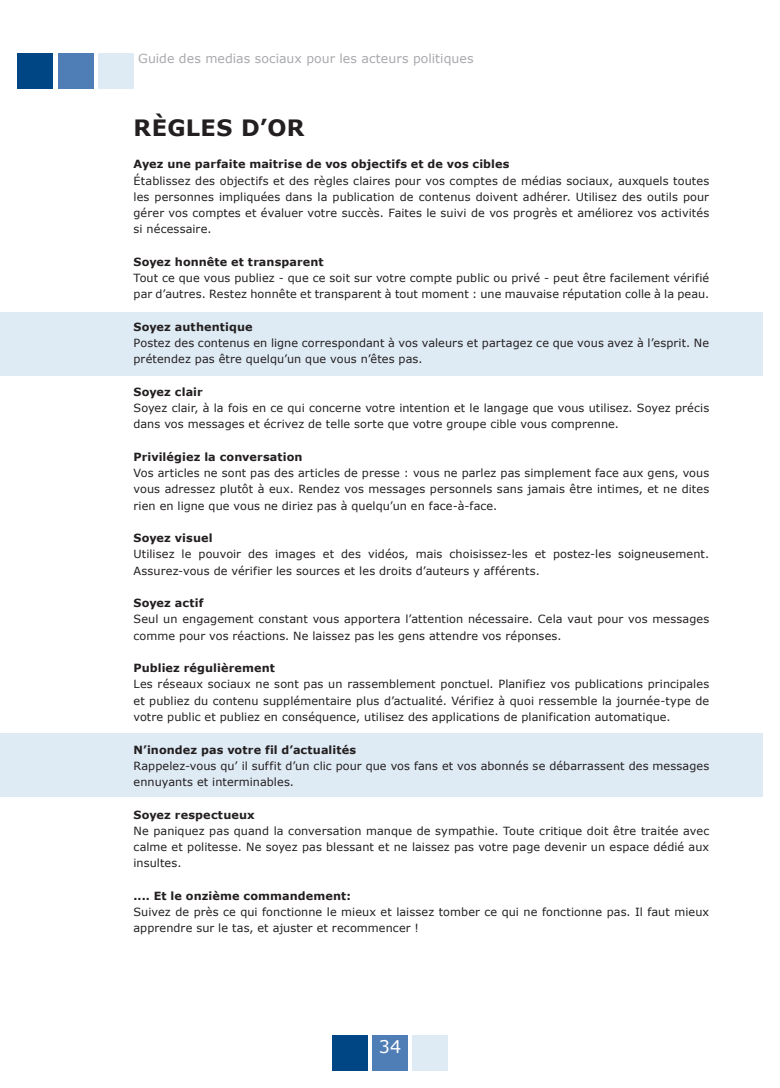
<style>
.page{position:relative;width:780px;height:1088px;background:#fff}
.page>*{position:absolute;margin:0;border:0;box-sizing:border-box;transform-origin:0 0}
.t1{font:700 22.5px "Verdana";letter-spacing:.015em;color:#231f20}
.t2{font:17.5px "Verdana";color:#fff}
.t3{font:12.5px "Verdana";color:#a8a9ad}
.t4{font:11.25px/16.2px "Verdana";letter-spacing:.01em;color:#231f20}
.t5{font:700 11.25px "Verdana";letter-spacing:.01em;color:#231f20}
</style>
<div class="page">
<div style="left:18px;top:53px;width:35px;height:36px;background:#004685"></div>
<div style="left:332px;top:1035px;width:35px;height:35px;background:#004685"></div>
<div style="left:58px;top:53px;width:35px;height:36px;background:#4f7eb6"></div>
<div style="left:372px;top:1035px;width:35px;height:35px;background:#4f7eb6"></div>
<div style="left:98px;top:53px;width:35px;height:36px;background:#deeaf4"></div>
<div style="left:412px;top:1035px;width:36px;height:35px;background:#deeaf4"></div>
<div style="left:0;top:312px;width:762px;height:64px;background:#deeaf4"></div>
<div style="left:0;top:733px;width:762px;height:64px;background:#deeaf4"></div>
<p class="t3" style="left:138px;top:50px;width:337px">Guide des medias sociaux pour les acteurs politiques</p>
<h1 class="t1" style="left:133px;top:113px;width:172px">RÈGLES D’OR</h1>
<p class="t5" style="left:133px;top:157px;width:377px">Ayez une parfaite maitrise de vos objectifs et de vos cibles</p>
<p class="t4" style="left:133px;top:172px;width:577px;text-align:justify">Établissez des objectifs et des règles claires pour vos comptes de médias sociaux, auxquels toutes les personnes impliquées dans la publication de contenus doivent adhérer. Utilisez des outils pour gérer vos comptes et évaluer votre succès. Faites le suivi de vos progrès et améliorez vos activités si nécessaire.</p>
<p class="t5" style="left:133px;top:255px;width:192px">Soyez honnête et transparent</p>
<p class="t4" style="left:133px;top:270px;width:577px">Tout ce que vous publiez - que ce soit sur votre compte public ou privé - peut être facilement vérifié par d’autres. Restez honnête et transparent à tout moment : une mauvaise réputation colle à la peau.</p>
<p class="t5" style="left:133px;top:320px;width:121px">Soyez authentique</p>
<p class="t4" style="left:133px;top:335px;width:577px">Postez des contenus en ligne correspondant à vos valeurs et partagez ce que vous avez à l’esprit. Ne prétendez pas être quelqu’un que vous n’êtes pas.</p>
<p class="t5" style="left:133px;top:385px;width:71px">Soyez clair</p>
<p class="t4" style="left:133px;top:400px;width:577px">Soyez clair, à la fois en ce qui concerne votre intention et le langage que vous utilisez. Soyez précis dans vos messages et écrivez de telle sorte que votre groupe cible vous comprenne.</p>
<p class="t5" style="left:133px;top:450px;width:170px">Privilégiez la conversation</p>
<p class="t4" style="left:133px;top:465px;width:577px;text-align:justify">Vos articles ne sont pas des articles de presse : vous ne parlez pas simplement face aux gens, vous vous adressez plutôt à eux. Rendez vos messages personnels sans jamais être intimes, et ne dites rien en ligne que vous ne diriez pas à quelqu’un en face-à-face.</p>
<p class="t5" style="left:133px;top:531px;width:81px">Soyez visuel</p>
<p class="t4" style="left:133px;top:546px;width:577px">Utilisez le pouvoir des images et des vidéos, mais choisissez-les et postez-les soigneusement.<br>Assurez-vous de vérifier les sources et les droits d’auteurs y afférents.</p>
<p class="t5" style="left:133px;top:596px;width:71px">Soyez actif</p>
<p class="t4" style="left:133px;top:611px;width:577px">Seul un engagement constant vous apportera l’attention nécessaire. Cela vaut pour vos messages comme pour vos réactions. Ne laissez pas les gens attendre vos réponses.</p>
<p class="t5" style="left:133px;top:661px;width:143px">Publiez régulièrement</p>
<p class="t4" style="left:133px;top:676px;width:577px;text-align:justify">Les réseaux sociaux ne sont pas un rassemblement ponctuel. Planifiez vos publications principales et publiez du contenu supplémentaire plus d’actualité. Vérifiez à quoi ressemble la journée-type de votre public et publiez en conséquence, utilisez des applications de planification automatique.</p>
<p class="t5" style="left:133px;top:742px;width:224px">N’inondez pas votre fil d’actualités</p>
<p class="t4" style="left:133px;top:757px;width:577px">Rappelez-vous qu’ il suffit d’un clic pour que vos fans et vos abonnés se débarrassent des messages ennuyants et interminables.</p>
<p class="t5" style="left:133px;top:807px;width:123px">Soyez respectueux</p>
<p class="t4" style="left:133px;top:822px;width:577px;text-align:justify">Ne paniquez pas quand la conversation manque de sympathie. Toute critique doit être traitée avec calme et politesse. Ne soyez pas blessant et ne laissez pas votre page devenir un espace dédié aux insultes.</p>
<p class="t5" style="left:133px;top:888px;width:219px">.... Et le onzième commandement:</p>
<p class="t4" style="left:133px;top:903px;width:577px">Suivez de près ce qui fonctionne le mieux et laissez tomber ce qui ne fonctionne pas. Il faut mieux apprendre sur le tas, et ajuster et recommencer !</p>
<h2 class="t2" style="left:379px;top:1035px;width:24px">34</h2>
</div>
